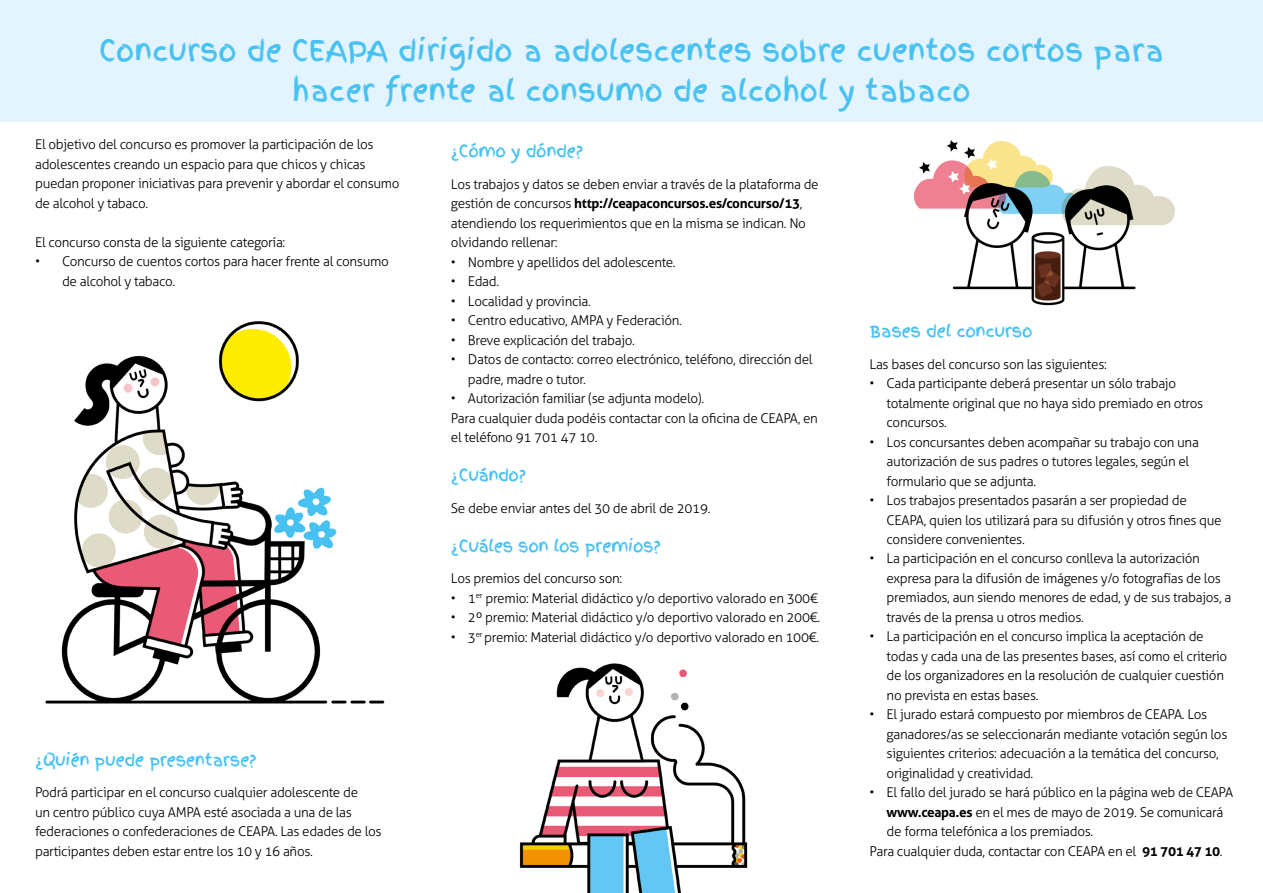
<style>
.page{position:relative;width:1263px;height:893px;background:#fff}
.page>*{position:absolute;margin:0;border:0;box-sizing:border-box;transform-origin:0 0}
.t1{font:28.5px/40px "Finger Paint";color:#47c1f1;text-align:center}
.t2{font:16.5px "Finger Paint";letter-spacing:-.025em;color:#47c1f1}
.t3{font:300 13.5px/19.5px "Aller";letter-spacing:-.025em;color:#000}
.s1{font-weight:700}
</style>
<div class="page">
<img style="left:45px;top:321px;width:340px;height:383px">
<img style="left:913px;top:140px;width:262px;height:166px">
<div style="left:0;top:0;width:1263px;height:121px;background:#e4f4fe"></div>
<img style="left:519px;top:663px;width:229px;height:230px">
<h1 class="t1" style="left:99px;top:31px;width:1066px">Concurso de CEAPA dirigido a adolescentes sobre cuentos cortos para hacer frente al consumo de alcohol y tabaco</h1>
<p class="t3" style="left:35px;top:135px;width:366px">El objetivo del concurso es promover la participación de los adolescentes creando un espacio para que chicos y chicas puedan proponer iniciativas para prevenir y abordar el consumo de alcohol y tabaco.</p>
<p class="t3" style="left:35px;top:232px;width:252px">El concurso consta de la siguiente categoría:</p>
<p class="t3" style="left:62px;top:252px;width:328px;text-indent:-27px">• Concurso de cuentos cortos para hacer frente al consumo de alcohol y tabaco.</p>
<p class="t2" style="left:35px;top:748px;width:223px">¿Quién puede presentarse?</p>
<p class="t3" style="left:35px;top:783px;width:348px">Podrá participar en el concurso cualquier adolescente de<br>un centro público cuya AMPA esté asociada a una de las federaciones o confederaciones de CEAPA. Las edades de los participantes deben estar entre los 10 y 16 años.</p>
<p class="t2" style="left:451px;top:139px;width:134px">¿Cómo y dónde?</p>
<p class="t3" style="left:451px;top:174px;width:369px">Los trabajos y datos se deben enviar a través de la plataforma de gestión de concursos <span class="s1">http://ceapaconcursos.es/concurso/13</span>, atendiendo los requerimientos que en la misma se indican. No olvidando rellenar:</p>
<p class="t3" style="left:451px;top:252px;width:226px">• Nombre y apellidos del adolescente.</p>
<p class="t3" style="left:451px;top:272px;width:50px">• Edad.</p>
<p class="t3" style="left:451px;top:291px;width:141px">• Localidad y provincia.</p>
<p class="t3" style="left:451px;top:311px;width:233px">• Centro educativo, AMPA y Federación.</p>
<p class="t3" style="left:451px;top:330px;width:185px">• Breve explicación del trabajo.</p>
<p class="t3" style="left:468px;top:350px;width:346px;text-indent:-17px">• Datos de contacto: correo electrónico, teléfono, dirección del padre, madre o tutor.</p>
<p class="t3" style="left:451px;top:389px;width:369px">• Autorización familiar (se adjunta modelo).<br>Para cualquier duda podéis contactar con la oficina de CEAPA, en el teléfono 91 701 47 10.</p>
<p class="t2" style="left:451px;top:463px;width:77px">¿Cuándo?</p>
<p class="t3" style="left:451px;top:498px;width:261px">Se debe enviar antes del 30 de abril de 2019.</p>
<p class="t2" style="left:451px;top:534px;width:211px">¿Cuáles son los premios?</p>
<p class="t3" style="left:451px;top:569px;width:173px">Los premios del concurso son:</p>
<p class="t3" style="left:451px;top:588px;width:369px">• 1<sup>er</sup> premio: Material didáctico y/o deportivo valorado en 300€</p>
<p class="t3" style="left:451px;top:608px;width:371px">• 2º premio: Material didáctico y/o deportivo valorado en 200€.</p>
<p class="t3" style="left:451px;top:627px;width:370px">• 3<sup>er</sup> premio: Material didáctico y/o deportivo valorado en 100€.</p>
<p class="t2" style="left:870px;top:319px;width:164px">Bases del concurso</p>
<p class="t3" style="left:870px;top:354px;width:239px">Las bases del concurso son las siguientes:</p>
<p class="t3" style="left:887px;top:373px;width:318px;text-indent:-17px">• Cada participante deberá presentar un sólo trabajo totalmente original que no haya sido premiado en otros concursos.</p>
<p class="t3" style="left:887px;top:432px;width:314px;text-indent:-17px">• Los concursantes deben acompañar su trabajo con una autorización de sus padres o tutores legales, según el formulario que se adjunta.</p>
<p class="t3" style="left:887px;top:490px;width:337px;text-indent:-17px">• Los trabajos presentados pasarán a ser propiedad de<br>CEAPA, quien los utilizará para su difusión y otros fines que considere convenientes.</p>
<p class="t3" style="left:887px;top:549px;width:346px;text-indent:-17px">• La participación en el concurso conlleva la autorización expresa para la difusión de imágenes y/o fotografías de los premiados, aun siendo menores de edad, y de sus trabajos, a través de la prensa u otros medios.</p>
<p class="t3" style="left:887px;top:627px;width:342px;text-indent:-17px">• La participación en el concurso implica la aceptación de todas y cada una de las presentes bases, así como el criterio de los organizadores en la resolución de cualquier cuestión no prevista en estas bases.</p>
<p class="t3" style="left:887px;top:705px;width:342px;text-indent:-17px">• El jurado estará compuesto por miembros de CEAPA. Los ganadores/as se seleccionarán mediante votación según los siguientes criterios: adecuación a la temática del concurso, originalidad y creatividad.</p>
<p class="t3" style="left:870px;top:783px;width:365px">• El fallo del jurado se hará público en la página web de CEAPA</p>
<p class="t3" style="left:887px;top:802px;width:338px"><span class="s1">www.ceapa.es</span> en el mes de mayo de 2019. Se comunicará</p>
<p class="t3" style="left:887px;top:822px;width:208px">de forma telefónica a los premiados.</p>
<p class="t3" style="left:870px;top:841px;width:354px">Para cualquier duda, contactar con CEAPA en el <span class="s1">91 701 47 10</span>.</p>
</div>
